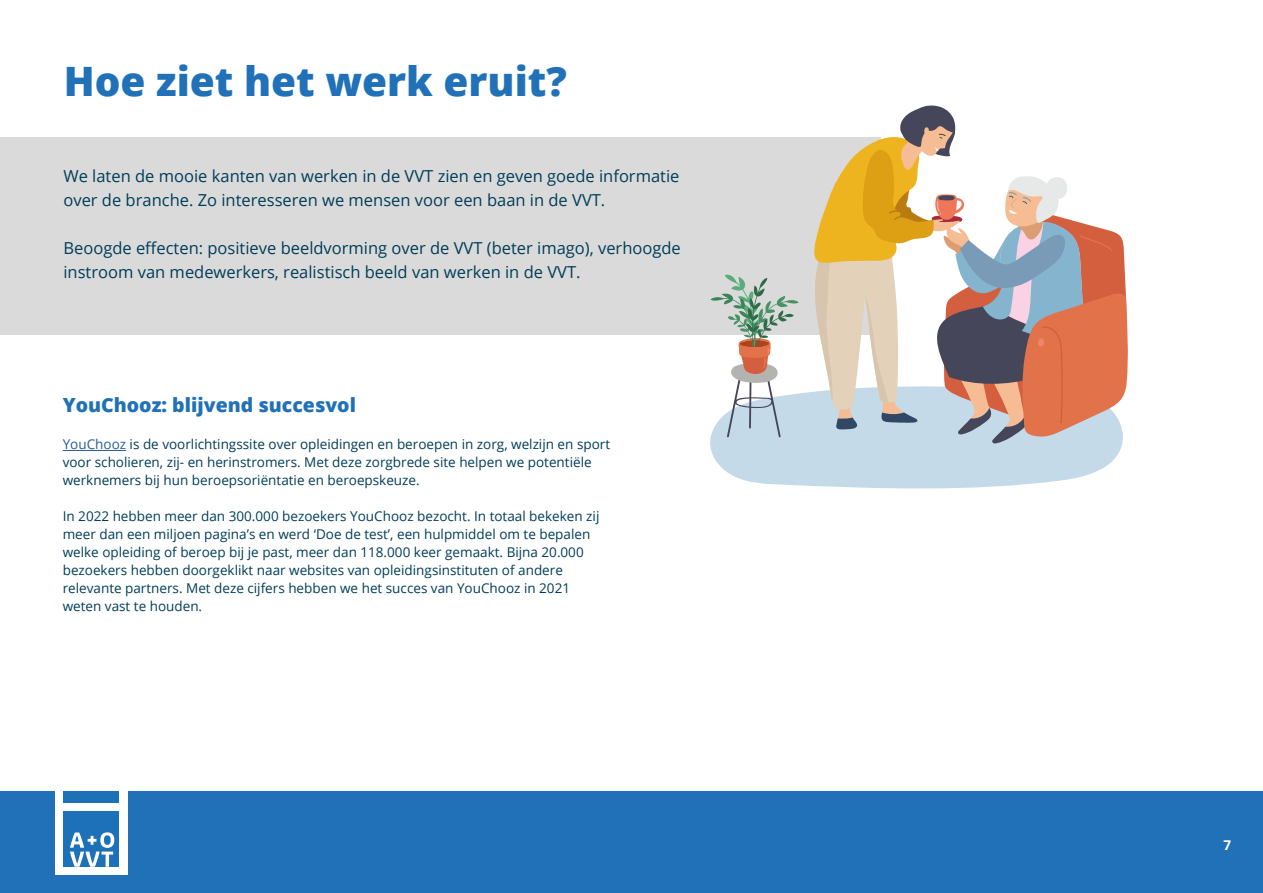
<style>
.page{position:relative;width:1263px;height:893px;background:#fff}
.page>*{position:absolute;margin:0;border:0;box-sizing:border-box;transform-origin:0 0}
.t1{font:800 40.5px "Open Sans";color:#2071b8}
.t2{font:800 19.5px "Open Sans";color:#2071b8}
.t3{font:16.5px/24px "Open Sans";color:#003d58}
.t4{font:13.5px/18px "Open Sans";color:#003d58}
.t5{font:700 13.5px "Open Sans";color:#fff}
.s1{color:#275b9b}
</style>
<div class="page">
<div style="left:0;top:791px;width:1263px;height:102px;background:#2071b8"></div>
<div style="left:55px;top:784px;width:73px;height:91px;background:#fff"></div>
<div style="left:64px;top:791px;width:55px;height:11px;background:#1d71b8"></div>
<div style="left:64px;top:811px;width:55px;height:55px;background:#1d71b8"></div>
<svg style="left:70px;top:832px;width:44px;height:34px"></svg>
<div style="left:0;top:138px;width:880px;height:197px;background:#dadada"></div>
<svg style="left:710px;top:392px;width:412px;height:97px;background:#ccdfec"></svg>
<svg style="left:810px;top:105px;width:318px;height:339px"></svg>
<svg style="left:710px;top:274px;width:88px;height:163px"></svg>
<hr style="left:63px;top:450px;width:63px;height:1px;background:#275b9b">
<h1 class="t1" style="left:64px;top:50px;width:505px">Hoe ziet het werk eruit?</h1>
<p class="t3" style="left:63px;top:164px;width:617px">We laten de mooie kanten van werken in de VVT zien en geven goede informatie over de branche. Zo interesseren we mensen voor een baan in de VVT.</p>
<p class="t3" style="left:63px;top:236px;width:619px">Beoogde effecten: positieve beeldvorming over de VVT (beter imago), verhoogde instroom van medewerkers, realistisch beeld van werken in de VVT.</p>
<h2 class="t2" style="left:63px;top:390px;width:295px">YouChooz: blijvend succesvol</h2>
<p class="t4" style="left:63px;top:435px;width:549px"><span class="s1">YouChooz</span> is de voorlichtingssite over opleidingen en beroepen in zorg, welzijn en sport voor scholieren, zij- en herinstromers. Met deze zorgbrede site helpen we potentiële werknemers bij hun beroepsoriëntatie en beroepskeuze.</p>
<p class="t4" style="left:63px;top:507px;width:538px">In 2022 hebben meer dan 300.000 bezoekers YouChooz bezocht. In totaal bekeken zij meer dan een miljoen pagina’s en werd ‘Doe de test’, een hulpmiddel om te bepalen welke opleiding of beroep bij je past, meer dan 118.000 keer gemaakt. Bijna 20.000 bezoekers hebben doorgeklikt naar websites van opleidingsinstituten of andere relevante partners. Met deze cijfers hebben we het succes van YouChooz in 2021 weten vast te houden.</p>
<p class="t5" style="left:1223px;top:835px;width:9px">7</p>
</div>
